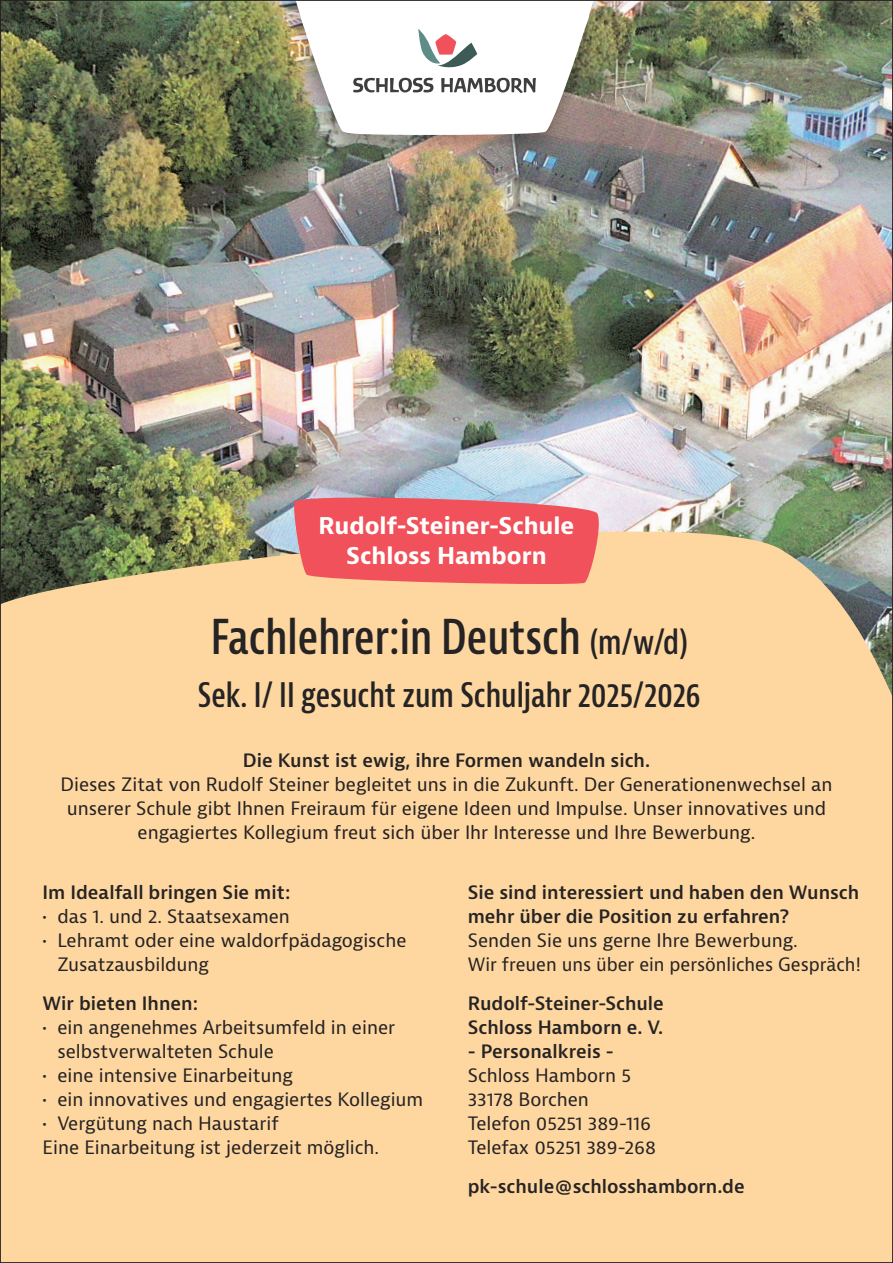
<style>
.page{position:relative;width:893px;height:1263px;background:#fff}
.page>*{position:absolute;margin:0;border:0;box-sizing:border-box;transform-origin:0 0}
.t1{font:600 condensed 46.8px "Bernina Sans";color:#262324;scale:.93 1}
.t2{font:600 condensed 33px "Bernina Sans";color:#262324;scale:.93 1}
.t3{font:700 22.5px/30px "Bernina Sans";color:#fff;text-align:center}
.t4{font:18px/24px "Bernina Sans";color:#262324}
.t5{font:600 18px/24px "Bernina Sans";color:#262324}
.s1{font-size:33px}
</style>
<div class="page">
<img style="left:2px;top:2px;width:889px;height:492px">
<div style="left:2px;top:494px;width:889px;height:767px;background:#fed7a0"></div>
<div style="left:279px;top:0;width:331px;height:161px;background:#231f20;opacity:.3"></div>
<svg style="left:292px;top:2px;width:305px;height:133px"></svg>
<svg style="left:291px;top:492px;width:312px;height:94px;background:#eb686d"></svg>
<p class="t3" style="left:318px;top:511px;width:258px">Rudolf-Steiner-Schule<br>Schloss Hamborn</p>
<h1 class="t1" style="left:211px;top:609px;width:515px">Fachlehrer:in Deutsch <span class="s1">(m/w/d)</span></h1>
<h2 class="t2" style="left:198px;top:675px;width:542px">Sek. I/ II gesucht zum Schuljahr 2025/2026</h2>
<p class="t5" style="left:243px;top:749px;width:409px">Die Kunst ist ewig, ihre Formen wandeln sich.</p>
<p class="t4" style="left:61px;top:773px;width:773px;text-align:center">Dieses Zitat von Rudolf Steiner begleitet uns in die Zukunft. Der Generationenwechsel an unserer Schule gibt Ihnen Freiraum für eigene Ideen und Impulse. Unser innovatives und engagiertes Kollegium freut sich über Ihr Interesse und Ihre Bewerbung.</p>
<p class="t5" style="left:43px;top:881px;width:249px">Im Idealfall bringen Sie mit:</p>
<p class="t4" style="left:43px;top:905px;width:249px">• das 1. und 2. Staatsexamen</p>
<p class="t4" style="left:57px;top:929px;width:351px;text-indent:-15px">• Lehramt oder eine waldorfpädagogische<br>Zusatzausbildung</p>
<p class="t5" style="left:43px;top:992px;width:157px">Wir bieten Ihnen:</p>
<p class="t4" style="left:57px;top:1016px;width:339px;text-indent:-15px">• ein angenehmes Arbeitsumfeld in einer selbstverwalteten Schule</p>
<p class="t4" style="left:43px;top:1064px;width:252px">• eine intensive Einarbeitung</p>
<p class="t4" style="left:43px;top:1088px;width:382px">• ein innovatives und engagiertes Kollegium</p>
<p class="t4" style="left:43px;top:1112px;width:338px">• Vergütung nach Haustarif<br>Eine Einarbeitung ist jederzeit möglich.</p>
<p class="t5" style="left:468px;top:881px;width:393px">Sie sind interessiert und haben den Wunsch mehr über die Position zu erfahren?</p>
<p class="t4" style="left:468px;top:929px;width:395px">Senden Sie uns gerne Ihre Bewerbung.<br>Wir freuen uns über ein persönliches Gespräch!</p>
<p class="t5" style="left:468px;top:992px;width:198px">Rudolf-Steiner-Schule<br>Schloss Hamborn e. V.</p>
<p class="t5" style="left:468px;top:1040px;width:147px">- Personalkreis -</p>
<p class="t4" style="left:468px;top:1064px;width:190px">Schloss Hamborn 5<br>33178 Borchen<br>Telefon 05251 389-116<br>Telefax 05251 389-268</p>
<p class="t5" style="left:468px;top:1175px;width:278px">pk-schule@schlosshamborn.de</p>
</div>
